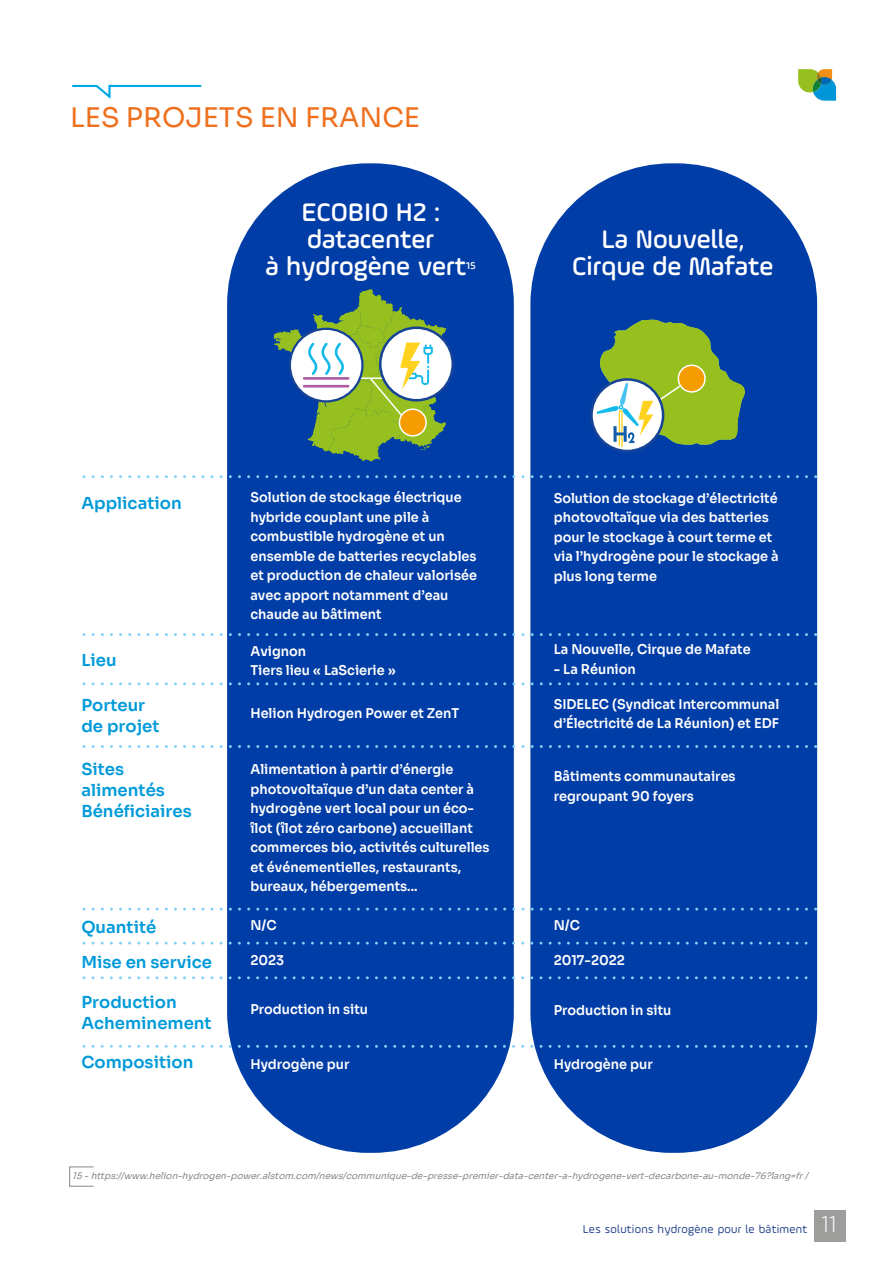
<style>
.page{position:relative;width:893px;height:1263px;background:#fff}
.page>*{position:absolute;margin:0;border:0;box-sizing:border-box;transform-origin:0 0}
.t1{font:500 27px/27px "Ample Soft Pro";color:#fff;text-align:center}
.t2{font:27px "Sora";color:#ee701d}
.t3{font:16.5px/21px "Sora";color:#009ad9}
.t4{font:13.5px/19.5px "Sora";color:#fff;scale:.95 1}
.t5{font:12px "Ample Soft Pro";letter-spacing:.02em;color:#24438b}
.t6{font:500 10.5px "Ample Soft Pro";color:#fff}
.t7{font:italic 9px "Sora";color:#878787}
.s1{font-family:"Gotham Rounded";font-weight:300;font-size:22.5px;color:#fff}
</style>
<div class="page">
<svg style="left:798px;top:69px;width:38px;height:32px"></svg>
<div style="left:227px;top:163px;width:287px;height:990px;background:#003da6;border-radius:141px"></div>
<div style="left:530px;top:163px;width:287px;height:990px;background:#003da6;border-radius:141px"></div>
<svg style="left:84px;top:475px;width:722px;height:3px"></svg>
<svg style="left:84px;top:633px;width:722px;height:3px"></svg>
<svg style="left:84px;top:682px;width:722px;height:3px"></svg>
<svg style="left:84px;top:745px;width:722px;height:3px"></svg>
<svg style="left:84px;top:907px;width:722px;height:3px"></svg>
<svg style="left:84px;top:942px;width:713px;height:3px"></svg>
<svg style="left:84px;top:976px;width:713px;height:3px"></svg>
<svg style="left:84px;top:1045px;width:713px;height:3px"></svg>
<svg style="left:72px;top:84px;width:130px;height:15px"></svg>
<div style="left:69px;top:1166px;width:25px;height:21px;border:1px solid #878787"></div>
<svg style="left:814px;top:1210px;width:32px;height:32px"></svg>
<svg style="left:273px;top:289px;width:174px;height:173px"></svg>
<div style="left:590px;top:378px;width:74px;height:74px;border:3px solid #174496;border-radius:50%"></div>
<svg style="left:596px;top:320px;width:149px;height:127px"></svg>
<h1 class="t2" style="left:70px;top:95px;width:351px">LES PROJETS EN FRANCE</h1>
<h1 class="t1" style="left:266px;top:199px;width:202px">ECOBIO H2 : datacenter<br>à hydrogène vert</h1>
<p class="t6" style="left:466px;top:259px;width:11px">15</p>
<h1 class="t1" style="left:572px;top:225px;width:203px">La Nouvelle,<br>Cirque de Mafate</h1>
<p class="t3" style="left:81px;top:491px;width:102px">Application</p>
<p class="t3" style="left:81px;top:648px;width:37px">Lieu</p>
<p class="t3" style="left:81px;top:693px;width:80px">Porteur de projet</p>
<p class="t3" style="left:81px;top:757px;width:112px">Sites alimentés<br>Bénéficiaires</p>
<p class="t4" style="left:250px;top:486px;width:240px">Solution de stockage électrique hybride couplant une pile à combustible hydrogène et un ensemble de batteries recyclables et production de chaleur valorisée avec apport notamment d’eau chaude au bâtiment</p>
<p class="t4" style="left:250px;top:640px;width:154px">Avignon<br>Tiers lieu « LaScierie »</p>
<p class="t4" style="left:250px;top:702px;width:221px">Helion Hydrogen Power et ZenT</p>
<p class="t4" style="left:250px;top:758px;width:253px">Alimentation à partir d’énergie photovoltaïque d’un data center à hydrogène vert local pour un éco&shy;îlot (îlot zéro carbone) accueillant commerces bio, activités culturelles et événementielles, restaurants, bureaux, hébergements...</p>
<p class="t4" style="left:554px;top:487px;width:238px">Solution de stockage d’électricité photovoltaïque via des batteries pour le stockage à court terme et via l’hydrogène pour le stockage à plus long terme</p>
<p class="t4" style="left:554px;top:638px;width:209px">La Nouvelle, Cirque de Mafate</p>
<p class="t4" style="left:554px;top:658px;width:88px">- La Réunion</p>
<p class="t4" style="left:554px;top:693px;width:239px">SIDELEC (Syndicat Intercommunal d’Électricité de La Réunion) et EDF</p>
<p class="t4" style="left:554px;top:765px;width:193px">Bâtiments communautaires regroupant 90 foyers</p>
<p class="t3" style="left:81px;top:908px;width:132px;line-height:34.7px">Quantité<br>Mise en service</p>
<p class="t3" style="left:81px;top:990px;width:132px">Production<br>Acheminement</p>
<p class="t3" style="left:81px;top:1050px;width:114px">Composition</p>
<p class="t4" style="left:250px;top:914px;width:29px">N/C</p>
<p class="t4" style="left:554px;top:914px;width:29px">N/C</p>
<p class="t4" style="left:250px;top:949px;width:37px">2023</p>
<p class="t4" style="left:250px;top:998px;width:125px">Production in situ</p>
<p class="t4" style="left:554px;top:949px;width:76px">2017-2022</p>
<p class="t4" style="left:554px;top:999px;width:125px">Production in situ</p>
<p class="t4" style="left:250px;top:1053px;width:106px">Hydrogène pur</p>
<p class="t4" style="left:554px;top:1053px;width:106px">Hydrogène pur</p>
<p class="t7" style="left:72px;top:1169px;width:741px">15-https://www.helion-hydrogen-power.alstom.com/news/communique-de-presse-premier-data-center-a-hydrogene-vert-decarbone-au-monde-76?lang=fr/</p>
<p class="t5" style="left:583px;top:1221px;width:255px">Les solutions hydrogène pour le bâtiment <span class="s1">11</span></p>
</div>
